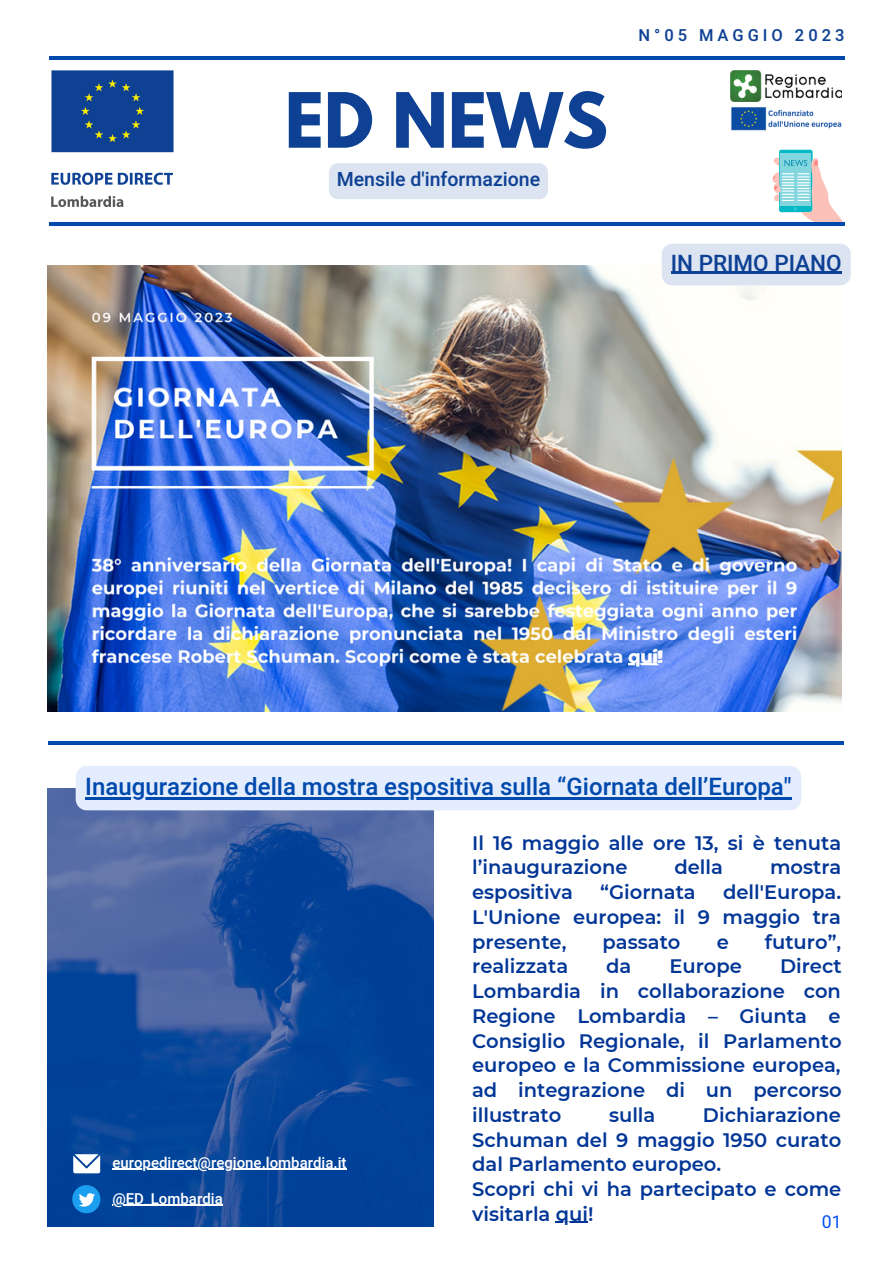
<style>
.page{position:relative;width:893px;height:1264px;background:#fff}
.page>*{position:absolute;margin:0;border:0;box-sizing:border-box;transform-origin:0 0}
.t1{font:700 67.5px "League Spartan";color:#0e4194}
.t2{font:500 24px "Heebo";color:#004aad}
.t3{font:500 22.5px "Heebo";color:#0e4194}
.t4{font:600 19.5px/24.8px "Montserrat";color:#023696;text-align:justify}
.t5{font:500 19.5px "Heebo";color:#0e4194}
.t6{font:17.7px "Heebo";color:#0050f5}
.t7{font:600 17.25px "Montserrat";color:#fff}
.t8{font:500 16.5px "Heebo";letter-spacing:.24em;color:#0e4194}
.t9{font:500 15px "Heebo";color:#fff}
</style>
<div class="page">
<hr style="left:49px;top:57px;width:795px;height:3px;background:#004aad">
<img style="left:51px;top:70px;width:122px;height:136px">
<img style="left:730px;top:70px;width:111px;height:32px">
<svg style="left:779px;top:150px;width:33px;height:62px"></svg>
<div style="left:780px;top:154px;width:30px;height:52px;background:#83d6de"></div>
<svg style="left:772px;top:157px;width:73px;height:68px"></svg>
<hr style="left:49px;top:222px;width:795px;height:3px;background:#004aad">
<img style="left:48px;top:265px;width:793px;height:446px">
<img style="left:731px;top:107px;width:110px;height:24px">
<hr style="left:48px;top:741px;width:795px;height:4px;background:#004aad">
<img style="left:48px;top:788px;width:385px;height:438px">
<svg style="left:73px;top:1154px;width:27px;height:19px"></svg>
<svg style="left:72px;top:1185px;width:28px;height:28px"></svg>
<div style="left:329px;top:163px;width:219px;height:36px;background:#dce4f2;border-radius:9px"></div>
<div style="left:76px;top:766px;width:725px;height:44px;background:#e4edfe"></div>
<hr style="left:85px;top:797px;width:706px;height:3px;background:#004aad">
<hr style="left:112px;top:1168px;width:234px;height:1px;background:#fff">
<hr style="left:112px;top:1204px;width:111px;height:1px;background:#fff">
<div style="left:661px;top:244px;width:189px;height:41px;background:#dce4f2;border-radius:10px"></div>
<hr style="left:670px;top:272px;width:171px;height:2px;background:#0e4194">
<hr style="left:555px;top:1221px;width:33px;height:1px;background:#023696">
<hr style="left:628px;top:663px;width:28px;height:2px;background:#fff">
<p class="t1" style="left:285px;top:87px;width:325px">ED NEWS</p>
<p class="t5" style="left:337px;top:166px;width:205px">Mensile d'informazione</p>
<p class="t8" style="left:638px;top:24px;width:207px">N°05 MAGGIO 2023</p>
<p class="t3" style="left:670px;top:247px;width:172px">IN PRIMO PIANO</p>
<p class="t7" style="left:628px;top:646px;width:35px">qui!</p>
<p class="t2" style="left:85px;top:770px;width:707px">Inaugurazione della mostra espositiva sulla “Giornata dell’Europa"</p>
<p class="t4" style="left:472px;top:830px;width:370px">Il 16 maggio alle ore 13, si è tenuta l’inaugurazione</p>
<p class="t4" style="left:674px;top:855px;width:50px">della</p>
<p class="t4" style="left:770px;top:855px;width:73px">mostra</p>
<p class="t9" style="left:112px;top:1151px;width:236px">europedirect@regione.lombardia.it</p>
<p class="t9" style="left:112px;top:1187px;width:112px">@ED_Lombardia</p>
<p class="t4" style="left:472px;top:879px;width:102px">espositiva</p>
<p class="t4" style="left:600px;top:879px;width:97px">“Giornata</p>
<p class="t4" style="left:472px;top:879px;width:370px;text-indent:251px">dell'Europa.<br>L'Unione europea: il 9 maggio tra presente,</p>
<p class="t4" style="left:602px;top:929px;width:79px">passato</p>
<p class="t4" style="left:716px;top:929px;width:14px">e</p>
<p class="t4" style="left:764px;top:929px;width:78px">futuro”,</p>
<p class="t4" style="left:472px;top:954px;width:371px;text-indent:308px">Direct Lombardia in collaborazione con Regione Lombardia – Giunta e Consiglio Regionale, il Parlamento europeo e la Commissione europea, ad integrazione di un percorso illustrato</p>
<p class="t4" style="left:472px;top:954px;width:98px">realizzata</p>
<p class="t4" style="left:606px;top:954px;width:27px">da</p>
<p class="t4" style="left:669px;top:954px;width:74px">Europe</p>
<p class="t4" style="left:472px;top:1102px;width:370px;text-indent:231px">Dichiarazione Schuman del 9 maggio 1950 curato dal Parlamento europeo.</p>
<p class="t4" style="left:472px;top:1176px;width:370px">Scopri chi vi ha partecipato e come visitarla qui!</p>
<p class="t4" style="left:609px;top:1102px;width:48px">sulla</p>
<p class="t6" style="left:821px;top:1209px;width:21px">01</p>
</div>
